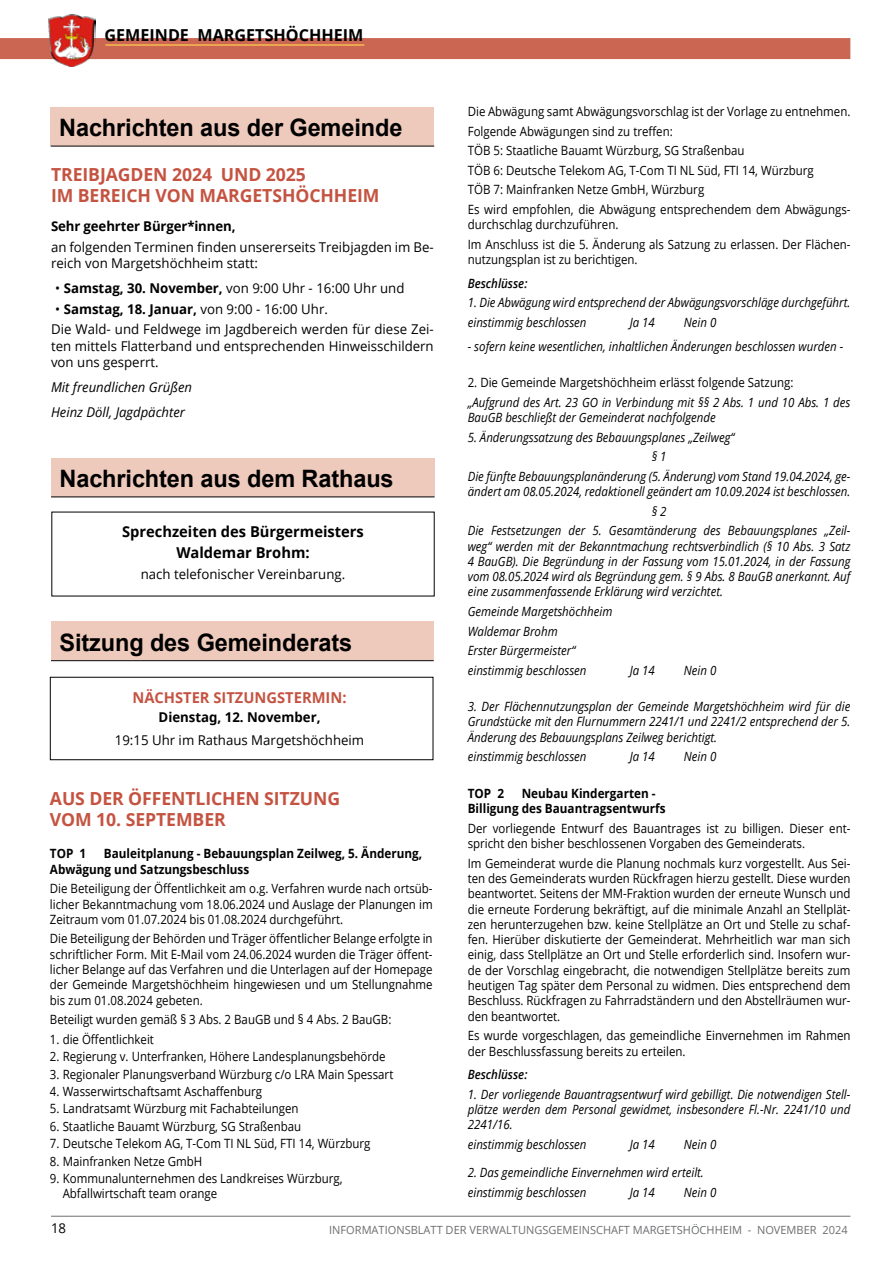
<style>
.page{position:relative;width:893px;height:1263px;background:#fff}
.page>*{position:absolute;margin:0;border:0;box-sizing:border-box;transform-origin:0 0}
.t1{font:700 24px "Arial";letter-spacing:-.005em;color:#000}
.t2{font:700 18px/21px "Open Sans";letter-spacing:-.005em;color:#c55341}
.t3{font:700 16.5px "Open Sans";color:#000}
.t4{font:700 15px/21px "Open Sans";color:#000;text-align:center}
.t5{font:700 15px "Open Sans";color:#c55341}
.t6{font:13.5px/16.5px "Open Sans";color:#000}
.t7{font:700 13.5px "Open Sans";letter-spacing:-.01em;color:#000}
.t8{font:italic 13.5px/24.8px "Open Sans";color:#000}
.t9{font:12.75px/15.3px "Open Sans";color:#000;scale:.9 1}
.t10{font:italic 12.75px/15.3px "Open Sans";color:#000;scale:.9 1}
.t11{font:700 12.75px/15.3px "Open Sans";color:#000;scale:.92 1}
.t12{font:italic 600 12.75px "Open Sans";color:#000;scale:.9 1}
.t13{font:11.25px "Open Sans";color:#6d6e71}
.s1{font-weight:700}
</style>
<div class="page">
<hr style="left:51px;top:1216px;width:799px;height:1px;background:#6d6e71">
<div style="left:0;top:38px;width:850px;height:21px;background:#cb6652"></div>
<img style="left:49px;top:15px;width:47px;height:51px">
<hr style="left:105px;top:44px;width:259px;height:2px;background:#f7ba4d">
<div style="left:51px;top:107px;width:383px;height:39px;background:#eecabc"></div>
<hr style="left:51px;top:146px;width:383px;height:1px;background:#000">
<div style="left:51px;top:458px;width:384px;height:39px;background:#eecabc"></div>
<hr style="left:51px;top:496px;width:384px;height:1px;background:#000">
<div style="left:51px;top:621px;width:383px;height:39px;background:#eecabc"></div>
<hr style="left:51px;top:660px;width:383px;height:1px;background:#000">
<div style="left:50px;top:677px;width:383px;height:83px;border:1px solid #000"></div>
<p class="t3" style="left:104px;top:23px;width:261px">GEMEINDE MARGETSHÖCHHEIM</p>
<h1 class="t1" style="left:59px;top:112px;width:345px">Nachrichten aus der Gemeinde</h1>
<h2 class="t2" style="left:51px;top:163px;width:330px">TREIBJAGDEN 2024 UND 2025<br>IM BEREICH VON MARGETSHÖCHHEIM</h2>
<p class="t7" style="left:51px;top:216px;width:186px">Sehr geehrter Bürger*innen,</p>
<p class="t6" style="left:51px;top:238px;width:384px">an folgenden Terminen finden unsererseits Treibjagden im Be&shy;reich von Margetshöchheim statt:</p>
<p class="t6" style="left:55px;top:279px;width:351px">• <span class="s1">Samstag, 30. November,</span> von 9:00 Uhr - 16:00 Uhr und</p>
<p class="t6" style="left:51px;top:298px;width:384px;line-height:20.7px;text-indent:4px">• <span class="s1">Samstag, 18. Januar,</span> von 9:00 - 16:00 Uhr.<br>Die Wald- und Feldwege im Jagdbereich werden für diese Zei-</p>
<p class="t6" style="left:51px;top:337px;width:384px">ten mittels Flatterband und entsprechenden Hinweisschildern von uns gesperrt.</p>
<p class="t8" style="left:51px;top:374px;width:143px">Mit freundlichen Grüßen<br>Heinz Döll, Jagdpächter</p>
<h1 class="t1" style="left:60px;top:463px;width:336px">Nachrichten aus dem Rathaus</h1>
<p class="t4" style="left:122px;top:520px;width:243px">Sprechzeiten des Bürgermeisters<br>Waldemar Brohm:</p>
<p class="t6" style="left:141px;top:565px;width:206px">nach telefonischer Vereinbarung.</p>
<h1 class="t1" style="left:60px;top:627px;width:294px">Sitzung des Gemeinderats</h1>
<p class="t5" style="left:132px;top:686px;width:216px">NÄCHSTER SITZUNGSTERMIN:</p>
<p class="t7" style="left:159px;top:708px;width:163px">Dienstag, 12. November,</p>
<p class="t6" style="left:115px;top:731px;width:251px">19:15 Uhr im Rathaus Margetshöchheim</p>
<h2 class="t2" style="left:50px;top:788px;width:292px">AUS DER ÖFFENTLICHEN SITZUNG<br>VOM 10. SEPTEMBER</h2>
<p class="t11" style="left:50px;top:846px;width:41px">TOP 1</p>
<p class="t11" style="left:50px;top:846px;width:406px;text-indent:54px">Bauleitplanung - Bebauungsplan Zeilweg, 5. Änderung,<br>Abwägung und Satzungsbeschluss</p>
<p class="t9" style="left:50px;top:881px;width:427px;text-align:justify">Die Beteiligung der Öffentlichkeit am o.g. Verfahren wurde nach ortsüb&shy;licher Bekanntmachung vom 18.06.2024 und Auslage der Planungen im Zeitraum vom 01.07.2024 bis 01.08.2024 durchgeführt.</p>
<p class="t9" style="left:50px;top:931px;width:427px;text-align:justify">Die Beteiligung der Behörden und Träger öffentlicher Belange erfolgte in schriftlicher Form. Mit E-Mail vom 24.06.2024 wurden die Träger öffent&shy;licher Belange auf das Verfahren und die Unterlagen auf der Homepage der Gemeinde Margetshöchheim hingewiesen und um Stellungnahme bis zum 01.08.2024 gebeten.</p>
<p class="t9" style="left:50px;top:1011px;width:381px">Beteiligt wurden gemäß § 3 Abs. 2 BauGB und § 4 Abs. 2 BauGB:</p>
<p class="t9" style="left:50px;top:1031px;width:117px">1. die Öffentlichkeit</p>
<p class="t9" style="left:50px;top:1048px;width:375px">2. Regierung v. Unterfranken, Höhere Landesplanungsbehörde</p>
<p class="t9" style="left:50px;top:1066px;width:383px">3. Regionaler Planungsverband Würzburg c/o LRA Main Spessart</p>
<p class="t9" style="left:50px;top:1083px;width:237px">4. Wasserwirtschaftsamt Aschaffenburg</p>
<p class="t9" style="left:50px;top:1101px;width:278px">5. Landratsamt Würzburg mit Fachabteilungen</p>
<p class="t9" style="left:50px;top:1118px;width:281px">6. Staatliche Bauamt Würzburg, SG Straßenbau</p>
<p class="t9" style="left:50px;top:1136px;width:358px">7. Deutsche Telekom AG, T-Com TI NL Süd, FTI 14, Würzburg</p>
<p class="t9" style="left:50px;top:1153px;width:171px">8. Mainfranken Netze GmbH</p>
<p class="t9" style="left:63px;top:1170px;width:313px;text-indent:-13px">9. Kommunalunternehmen des Landkreises Würzburg,<br>Abfallwirtschaft team orange</p>
<p class="t9" style="left:468px;top:101px;width:427px;line-height:19.5px">Die Abwägung samt Abwägungsvorschlag ist der Vorlage zu entnehmen.<br>Folgende Abwägungen sind zu treffen:<br>TÖB 5: Staatliche Bauamt Würzburg, SG Straßenbau<br>TÖB 6: Deutsche Telekom AG, T-Com TI NL Süd, FTI 14, Würzburg<br>TÖB 7: Mainfranken Netze GmbH, Würzburg<br>Es wird empfohlen, die Abwägung entsprechendem dem Abwägungs-</p>
<p class="t9" style="left:468px;top:214px;width:427px;line-height:19.5px">durchschlag durchzuführen.<br>Im Anschluss ist die 5. Änderung als Satzung zu erlassen. Der Flächen-</p>
<p class="t9" style="left:468px;top:251px;width:190px">nutzungsplan ist zu berichtigen.</p>
<p class="t12" style="left:468px;top:274px;width:68px">Beschlüsse:</p>
<p class="t10" style="left:468px;top:293px;width:427px;line-height:19.5px">1. Die Abwägung wird entsprechend der Abwägungsvorschläge durchgeführt. einstimmig beschlossen</p>
<p class="t10" style="left:630px;top:314px;width:29px">Ja 14</p>
<p class="t10" style="left:684px;top:314px;width:38px">Nein 0</p>
<p class="t10" style="left:468px;top:338px;width:419px">- sofern keine wesentlichen, inhaltlichen Änderungen beschlossen wurden -</p>
<p class="t9" style="left:468px;top:375px;width:363px">2. Die Gemeinde Margetshöchheim erlässt folgende Satzung:</p>
<p class="t10" style="left:468px;top:394px;width:427px">„Aufgrund des Art. 23 GO in Verbindung mit §§ 2 Abs. 1 und 10 Abs. 1 des<br>BauGB beschließt der Gemeinderat nachfolgende</p>
<p class="t10" style="left:468px;top:429px;width:298px">5. Änderungssatzung des Bebauungsplanes „Zeilweg“</p>
<p class="t10" style="left:652px;top:449px;width:18px">§ 1</p>
<p class="t10" style="left:468px;top:468px;width:427px">Die fünfte Bebauungsplanänderung (5. Änderung) vom Stand 19.04.2024, ge-</p>
<p class="t10" style="left:468px;top:481px;width:427px;line-height:19.5px;text-align:center">ändert am 08.05.2024, redaktionell geändert am 10.09.2024 ist beschlossen. § 2<br>Die Festsetzungen der 5. Gesamtänderung des Bebauungsplanes „Zeil-</p>
<p class="t10" style="left:468px;top:538px;width:427px;text-align:justify">weg“ werden mit der Bekanntmachung rechtsverbindlich (§ 10 Abs. 3 Satz 4 BauGB). Die Begründung in der Fassung vom 15.01.2024, in der Fassung vom 08.05.2024 wird als Begründung gem. § 9 Abs. 8 BauGB anerkannt. Auf eine zusammenfassende Erklärung wird verzichtet.</p>
<p class="t10" style="left:468px;top:601px;width:162px;line-height:19.5px">Gemeinde Margetshöchheim<br>Waldemar Brohm<br>Erster Bürgermeister“ einstimmig beschlossen</p>
<p class="t10" style="left:630px;top:662px;width:29px">Ja 14</p>
<p class="t10" style="left:684px;top:662px;width:38px">Nein 0</p>
<p class="t10" style="left:468px;top:698px;width:427px;text-align:justify">3. Der Flächennutzungsplan der Gemeinde Margetshöchheim wird für die Grundstücke mit den Flurnummern 2241/1 und 2241/2 entsprechend der 5.<br>Änderung des Bebauungsplans Zeilweg berichtigt.</p>
<p class="t10" style="left:468px;top:749px;width:134px">einstimmig beschlossen</p>
<p class="t10" style="left:630px;top:749px;width:29px">Ja 14</p>
<p class="t10" style="left:684px;top:749px;width:38px">Nein 0</p>
<p class="t11" style="left:468px;top:785px;width:41px">TOP 2</p>
<p class="t11" style="left:468px;top:785px;width:216px;text-indent:54px">Neubau Kindergarten -<br>Billigung des Bauantragsentwurfs</p>
<p class="t9" style="left:468px;top:820px;width:427px">Der vorliegende Entwurf des Bauantrages ist zu billigen. Dieser ent&shy;spricht den bisher beschlossenen Vorgaben des Gemeinderats.</p>
<p class="t9" style="left:468px;top:855px;width:427px;text-align:justify">Im Gemeinderat wurde die Planung nochmals kurz vorgestellt. Aus Sei&shy;ten des Gemeinderats wurden Rückfragen hierzu gestellt. Diese wurden beantwortet. Seitens der MM-Fraktion wurden der erneute Wunsch und die erneute Forderung bekräftigt, auf die minimale Anzahl an Stellplät&shy;zen herunterzugehen bzw. keine Stellplätze an Ort und Stelle zu schaf&shy;fen. Hierüber diskutierte der Gemeinderat. Mehrheitlich war man sich einig, dass Stellplätze an Ort und Stelle erforderlich sind. Insofern wur&shy;de der Vorschlag eingebracht, die notwendigen Stellplätze bereits zum heutigen Tag später dem Personal zu widmen. Dies entsprechend dem Beschluss. Rückfragen zu Fahrradständern und den Abstellräumen wur&shy;den beantwortet.</p>
<p class="t9" style="left:468px;top:1027px;width:427px">Es wurde vorgeschlagen, das gemeindliche Einvernehmen im Rahmen der Beschlussfassung bereits zu erteilen.</p>
<p class="t12" style="left:468px;top:1066px;width:68px">Beschlüsse:</p>
<p class="t10" style="left:468px;top:1086px;width:427px;text-align:justify">1. Der vorliegende Bauantragsentwurf wird gebilligt. Die notwendigen Stell&shy;plätze werden dem Personal gewidmet, insbesondere Fl.-Nr. 2241/10 und 2241/16.</p>
<p class="t10" style="left:468px;top:1136px;width:134px">einstimmig beschlossen</p>
<p class="t10" style="left:630px;top:1136px;width:29px">Ja 14</p>
<p class="t10" style="left:684px;top:1136px;width:38px">Nein 0</p>
<p class="t10" style="left:468px;top:1162px;width:264px;line-height:19.5px">2. Das gemeindliche Einvernehmen wird erteilt. einstimmig beschlossen</p>
<p class="t10" style="left:630px;top:1184px;width:29px">Ja 14</p>
<p class="t10" style="left:684px;top:1184px;width:38px">Nein 0</p>
<p class="t6" style="left:51px;top:1219px;width:17px">18</p>
<p class="t13" style="left:329px;top:1222px;width:520px">INFORMATIONSBLATT DER VERWALTUNGSGEMEINSCHAFT MARGETSHÖCHHEIM - NOVEMBER 2024</p>
</div>
